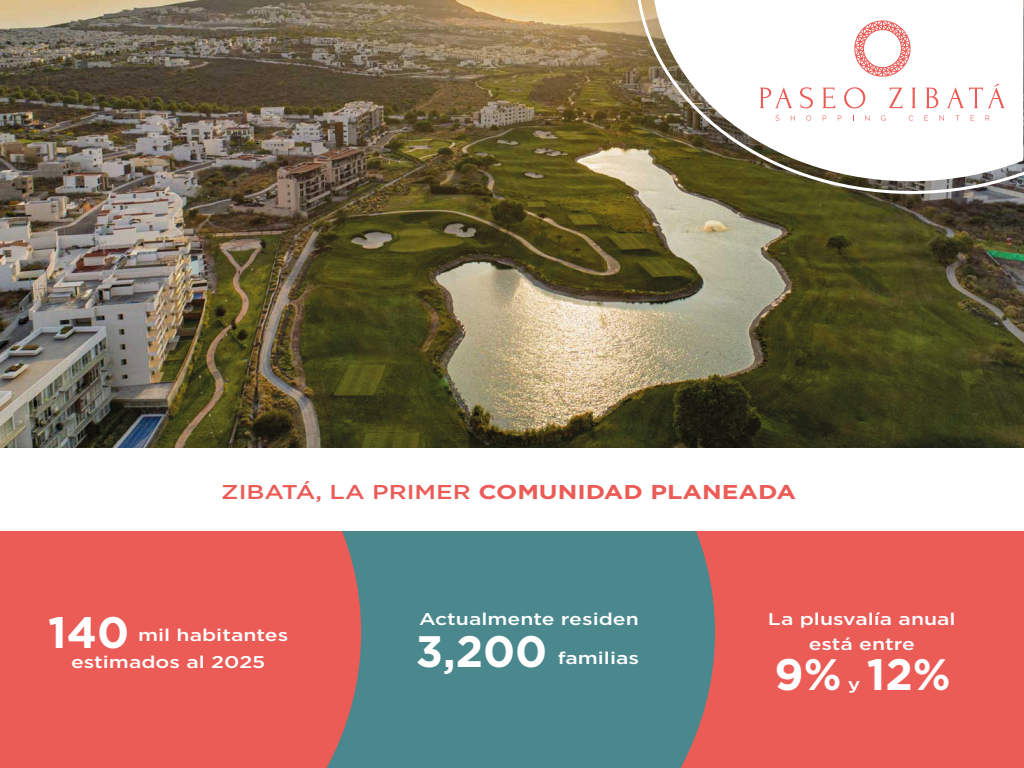
<style>
.page{position:relative;width:1024px;height:768px;background:#fff}
.page>*{position:absolute;margin:0;border:0;box-sizing:border-box;transform-origin:0 0}
.t1{font:700 44px "Gotham";color:#fff}
.t2{font:700 20px "Gotham";color:#eb5c57;scale:1.24 1}
.t3{font:500 17px "Gotham";color:#fff;scale:1.24 1}
.s1{font-weight:500}
</style>
<div class="page">
<div style="left:715px;top:532px;width:309px;height:236px;background:#eb5c57"></div>
<div style="left:361px;top:532px;width:354px;height:236px;background:#4a888e"></div>
<div style="left:0;top:532px;width:361px;height:236px;background:#eb5c57"></div>
<img style="left:0;top:0;width:1024px;height:447px">
<img style="left:635px;top:0;width:388px;height:194px">
<svg style="left:654px;top:0;width:369px;height:181px"></svg>
<svg style="left:854px;top:20px;width:57px;height:57px"></svg>
<svg style="left:775px;top:115px;width:4px;height:6px"></svg>
<svg style="left:791px;top:115px;width:4px;height:6px"></svg>
<svg style="left:806px;top:115px;width:5px;height:6px"></svg>
<svg style="left:823px;top:115px;width:3px;height:6px"></svg>
<svg style="left:838px;top:115px;width:3px;height:6px"></svg>
<svg style="left:865px;top:115px;width:4px;height:6px"></svg>
<svg style="left:881px;top:115px;width:4px;height:6px"></svg>
<svg style="left:909px;top:115px;width:4px;height:6px"></svg>
<svg style="left:925px;top:115px;width:3px;height:6px"></svg>
<svg style="left:940px;top:115px;width:4px;height:6px"></svg>
<svg style="left:955px;top:115px;width:4px;height:6px"></svg>
<svg style="left:971px;top:115px;width:3px;height:6px"></svg>
<svg style="left:986px;top:115px;width:3px;height:6px"></svg>
<svg style="left:760px;top:87px;width:33px;height:21px"></svg>
<svg style="left:800px;top:87px;width:13px;height:21px"></svg>
<svg style="left:822px;top:88px;width:13px;height:20px"></svg>
<svg style="left:844px;top:87px;width:21px;height:21px"></svg>
<svg style="left:889px;top:88px;width:13px;height:20px"></svg>
<svg style="left:911px;top:88px;width:5px;height:20px"></svg>
<svg style="left:926px;top:88px;width:12px;height:20px"></svg>
<svg style="left:947px;top:83px;width:58px;height:25px"></svg>
<p class="t2" style="left:221px;top:479px;width:465px"><span class="s1">ZIBATÁ, LA PRIMER</span> COMUNIDAD PLANEADA</p>
<h1 class="t1" style="left:48px;top:603px;width:83px">140</h1>
<p class="t3" style="left:138px;top:624px;width:123px">mil habitantes</p>
<p class="t3" style="left:71px;top:651px;width:158px">estimados al 2025</p>
<p class="t3" style="left:419px;top:608px;width:179px">Actualmente residen</p>
<h1 class="t1" style="left:416px;top:623px;width:133px">3,200</h1>
<p class="t3" style="left:558px;top:646px;width:67px">familias</p>
<p class="t3" style="left:768px;top:608px;width:153px">La plusvalía anual</p>
<h1 class="t1" style="left:775px;top:646px;width:68px">9%</h1>
<p class="t3" style="left:809px;top:633px;width:87px">está entre</p>
<h1 class="t1" style="left:867px;top:646px;width:85px">12%</h1>
<p class="t3" style="left:848px;top:673px;width:12px">y</p>
</div>
